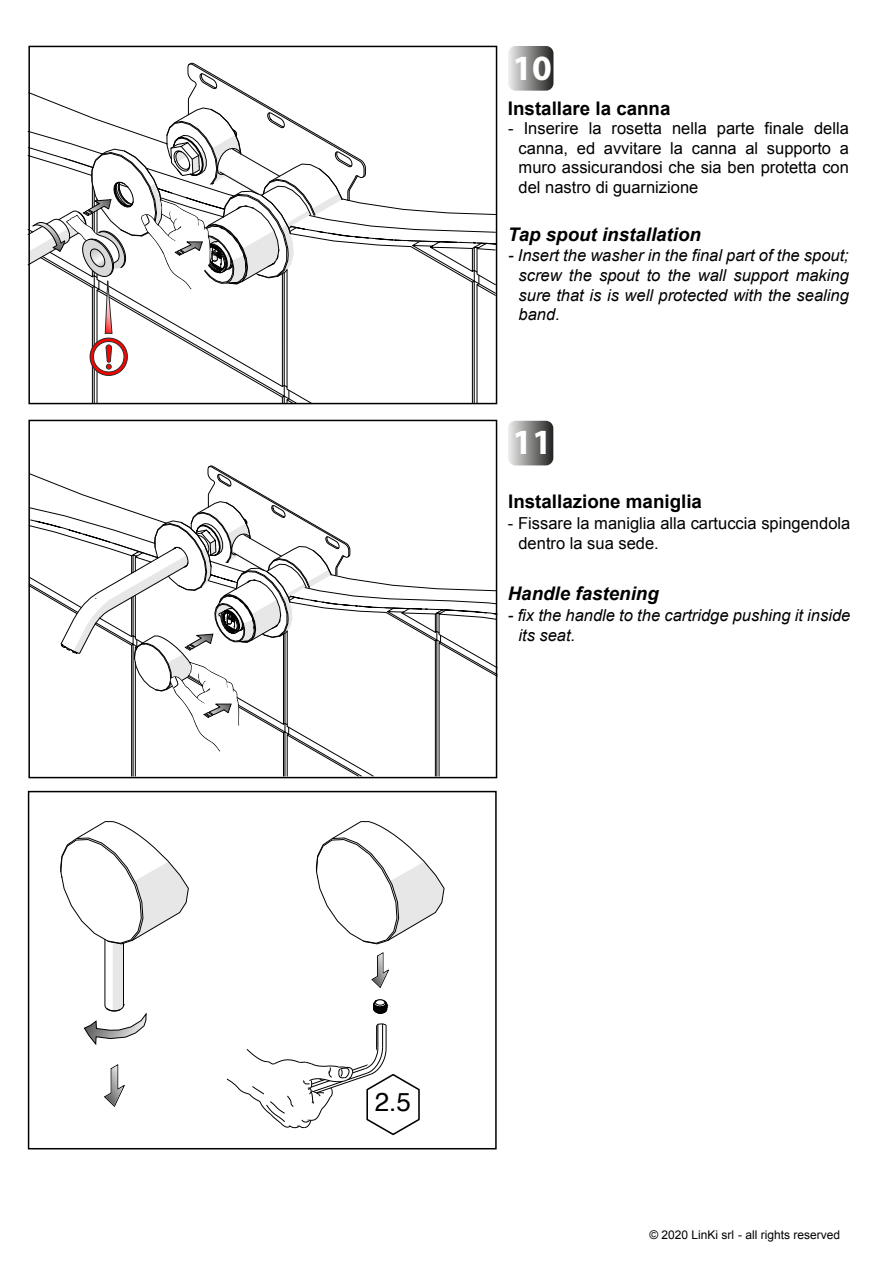
<style>
.page{position:relative;width:893px;height:1263px;background:#fff}
.page>*{position:absolute;margin:0;border:0;box-sizing:border-box;transform-origin:0 0}
.t1{font:700 35.55px "Myriad Pro";color:#fff}
.t2{font:25.95px "Helvetica";color:#000}
.t3{font:700 18.75px "Arial";color:#000}
.t4{font:italic 700 18.75px "Arial";color:#000}
.t5{font:16.5px/19.8px "Arial";color:#000;text-align:justify}
.t6{font:italic 16.5px/19.8px "Arial";color:#000;text-align:justify}
.t7{font:12px "Arial";color:#000}
</style>
<div class="page">
<svg style="left:373px;top:999px;width:16px;height:15px"></svg>
<svg style="left:226px;top:1023px;width:194px;height:113px"></svg>
<svg style="left:104px;top:1064px;width:21px;height:43px"></svg>
<svg style="left:371px;top:952px;width:18px;height:36px"></svg>
<svg style="left:508px;top:46px;width:45px;height:45px;background:#8c8c8b"></svg>
<svg style="left:508px;top:421px;width:45px;height:44px;background:#8a8a89"></svg>
<div style="left:28px;top:791px;width:469px;height:358px;border:2px solid #000"></div>
<svg style="left:60px;top:821px;width:129px;height:224px"></svg>
<svg style="left:316px;top:821px;width:129px;height:123px"></svg>
<svg style="left:29px;top:466px;width:468px;height:310px"></svg>
<svg style="left:28px;top:63px;width:468px;height:340px"></svg>
<h1 class="t1" style="left:513px;top:44px;width:41px">10</h1>
<p class="t3" style="left:508px;top:96px;width:164px">Installare la canna</p>
<p class="t5" style="left:519px;top:118px;width:332px;text-indent:-10px">- Inserire la rosetta nella parte finale della canna, ed avvitare la canna al supporto a muro assicurandosi che sia ben protetta con del nastro di guarnizione</p>
<p class="t4" style="left:508px;top:222px;width:195px">Tap spout installation</p>
<p class="t6" style="left:519px;top:246px;width:332px;text-indent:-10px">- Insert the washer in the final part of the spout; screw the spout to the wall support making sure that is is well protected with the sealing band.</p>
<h1 class="t1" style="left:512px;top:419px;width:41px">11</h1>
<p class="t3" style="left:508px;top:489px;width:195px">Installazione maniglia</p>
<p class="t5" style="left:518px;top:513px;width:333px;text-indent:-10px">- Fissare la maniglia alla cartuccia spingendola dentro la sua sede.</p>
<p class="t4" style="left:508px;top:581px;width:153px">Handle fastening</p>
<p class="t6" style="left:518px;top:605px;width:333px;text-indent:-10px">- fix the handle to the cartridge pushing it inside its seat.</p>
<h2 class="t2" style="left:375px;top:1082px;width:38px">2.5</h2>
<p class="t7" style="left:649px;top:1227px;width:192px">© 2020 LinKi srl - all rights reserved</p>
</div>
